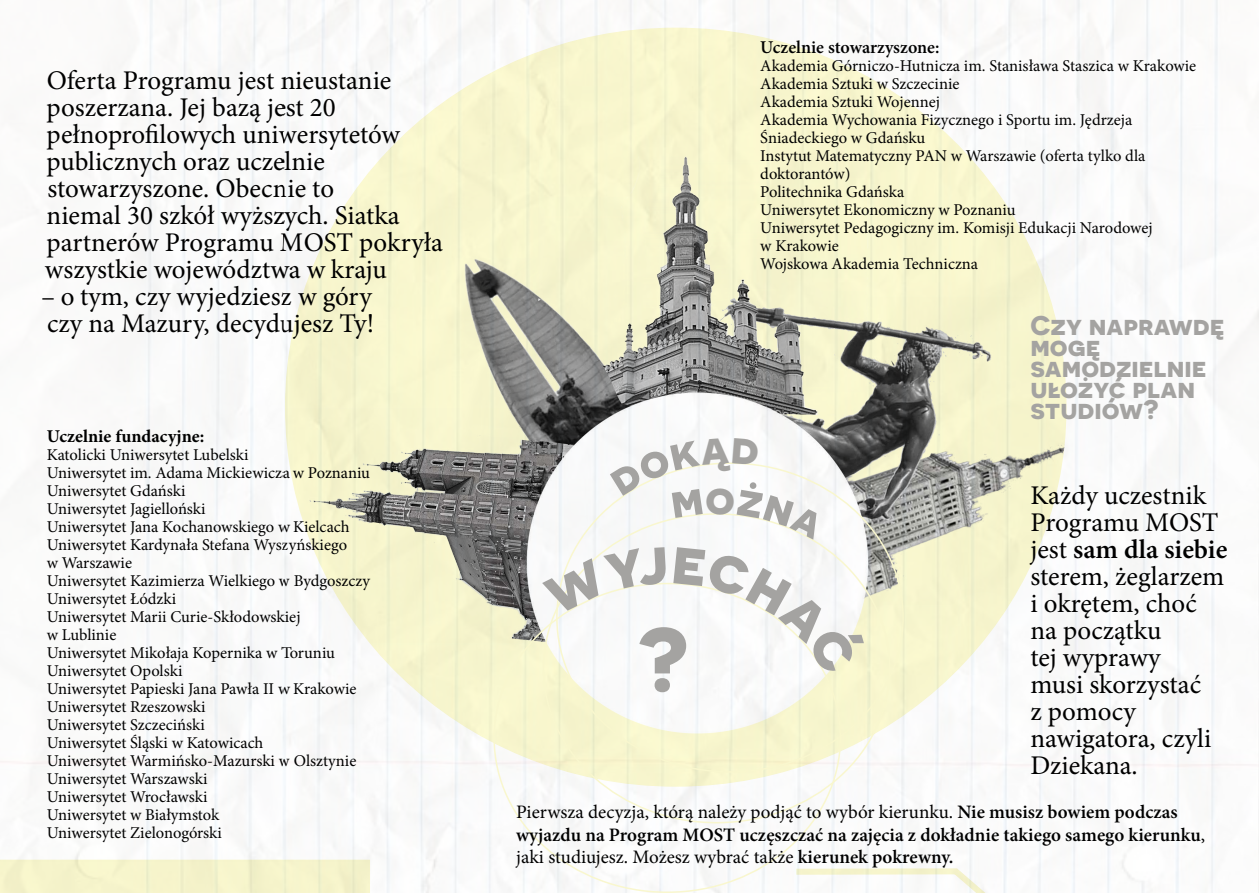
<style>
.page{position:relative;width:1259px;height:893px;background:#fff}
.page>*{position:absolute;margin:0;border:0;box-sizing:border-box;transform-origin:0 0}
.t1{font:700 90px "Novecentosanswide";color:#a4a3a1}
.t2{font:27px/27px "Minion Pro";color:#000}
.t3{font:700 27px/21px "Novecentosanswide";color:#a4a3a1}
.t4{font:600 19.05px/22.5px "Minion Pro";color:#000}
.t5{font:600 18px "Minion Pro";color:#000}
.t6{font:700 18px "Minion Pro";color:#000}
.t7{font:16.5px/18px "Minion Pro";color:#000}
.s1{font-weight:600}
.s2{font-weight:400}
</style>
<div class="page">
<img style="left:0;top:0;width:1259px;height:893px">
<div style="left:285px;top:28px;width:781px;height:759px;background:#fdfbd2;border-radius:50%"></div>
<img style="left:285px;top:120px;width:781px;height:667px">
<svg style="left:790px;top:865px;width:211px;height:28px"></svg>
<div style="left:0;top:860px;width:370px;height:33px;background:#f5f4cb"></div>
<div style="left:610px;top:437px;width:214px;height:103px;background:#f8f9f9"></div>
<svg style="left:542px;top:547px;width:124px;height:68px;background:#f7f8f7"></svg>
<svg style="left:673px;top:547px;width:197px;height:129px;background:#f8f8f5"></svg>
<p class="t2" style="left:45px;top:67px;width:399px">Oferta Programu jest nieustanie poszerzana. Jej bazą jest 20 pełnoprofilowych uniwersytetów publicznych oraz uczelnie stowarzyszone. Obecnie to<br>niemal 30 szkół wyższych. Siatka partnerów Programu MOST pokryła wszystkie województwa w kraju</p>
<h2 class="t2" style="left:41px;top:283px;width:334px">– o tym, czy wyjedziesz w góry czy na Mazury, decydujesz Ty!</h2>
<p class="t6" style="left:47px;top:423px;width:159px">Uczelnie fundacyjne:</p>
<p class="t7" style="left:47px;top:445px;width:325px">Katolicki Uniwersytet Lubelski<br>Uniwersytet im. Adama Mickiewicza w Poznaniu<br>Uniwersytet Gdański<br>Uniwersytet Jagielloński<br>Uniwersytet Jana Kochanowskiego w Kielcach<br>Uniwersytet Kardynała Stefana Wyszyńskiego<br>w Warszawie<br>Uniwersytet Kazimierza Wielkiego w Bydgoszczy<br>Uniwersytet Łódzki<br>Uniwersytet Marii Curie-Skłodowskiej<br>w Lublinie<br>Uniwersytet Mikołaja Kopernika w Toruniu<br>Uniwersytet Opolski<br>Uniwersytet Papieski Jana Pawła II w Krakowie<br>Uniwersytet Rzeszowski<br>Uniwersytet Szczeciński<br>Uniwersytet Śląski w Katowicach<br>Uniwersytet Warmińsko-Mazurski w Olsztynie<br>Uniwersytet Warszawski<br>Uniwersytet Wrocławski<br>Uniwersytet w Białymstok<br>Uniwersytet Zielonogórski</p>
<p class="t5" style="left:760px;top:35px;width:181px">Uczelnie stowarzyszone:</p>
<p class="t7" style="left:760px;top:57px;width:437px">Akademia Górniczo-Hutnicza im. Stanisława Staszica w Krakowie Akademia Sztuki w Szczecinie<br>Akademia Sztuki Wojennej<br>Akademia Wychowania Fizycznego i Sportu im. Jędrzeja Śniadeckiego w Gdańsku<br>Instytut Matematyczny PAN w Warszawie (oferta tylko dla doktorantów)<br>Politechnika Gdańska<br>Uniwersytet Ekonomiczny w Poznaniu<br>Uniwersytet Pedagogiczny im. Komisji Edukacji Narodowej<br>w Krakowie<br>Wojskowa Akademia Techniczna</p>
<h2 class="t3" style="left:1030px;top:315px;width:196px">Czy naprawdę mogę samodzielnie ułożyć plan studiów?</h2>
<h2 class="t2" style="left:1030px;top:482px;width:198px">Każdy uczestnik<br>Programu MOST jest <span class="s1">sam dla siebie </span>sterem, żeglarzem i okrętem, choć na początku<br>tej wyprawy<br>musi skorzystać<br>z pomocy nawigatora, czyli<br>Dziekana.</h2>
<p class="t4" style="left:516px;top:801px;width:690px"><span class="s2">Pierwsza decyzja, którą należy podjąć to wybór kierunku.</span> Nie musisz bowiem podczas wyjazdu na Program MOST uczęszczać na zajęcia z dokładnie takiego samego kierunku<span class="s2">, jaki studiujesz. Możesz wybrać także</span> kierunek pokrewny.</p>
<h1 class="t1" style="left:637px;top:604px;width:53px">?</h1>
</div>
